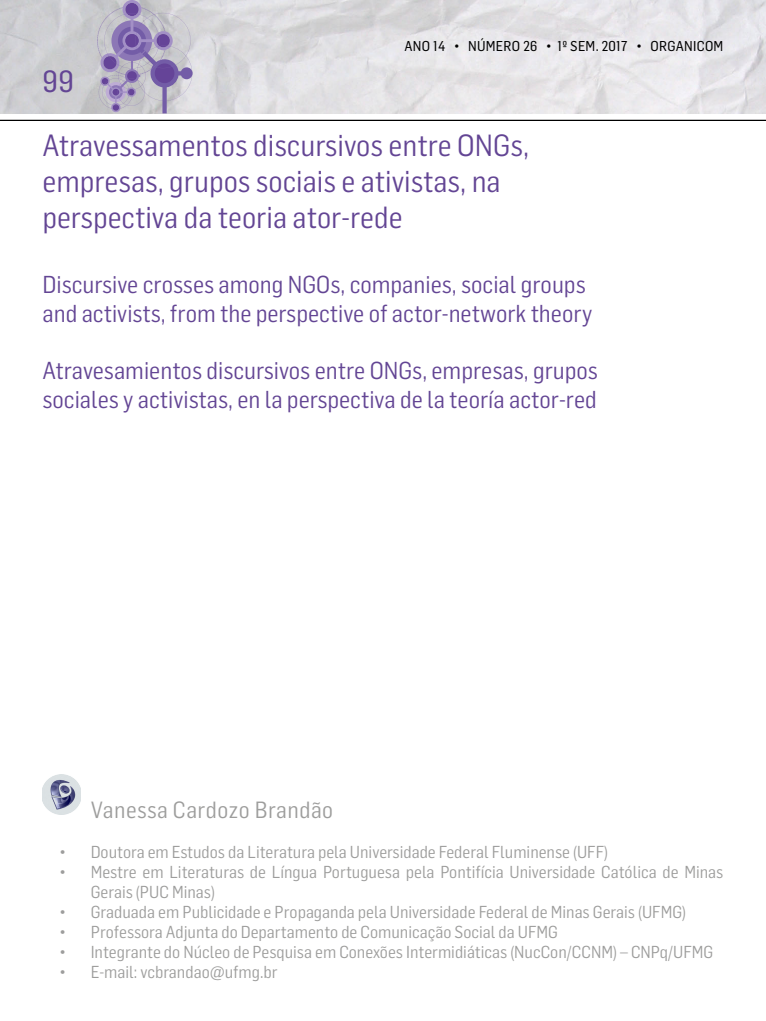
<style>
.page{position:relative;width:766px;height:1021px;background:#fff}
.page>*{position:absolute;margin:0;border:0;box-sizing:border-box;transform-origin:0 0}
.t1{font:30px/36px "Flama Semicondensed";color:#634594}
.t2{font:30px "Flama Semicondensed Basic";color:#634594}
.t3{font:24px/28.8px "Flama Semicondensed";color:#634594}
.t4{font:23px "Flama Semicondensed";letter-spacing:.02em;color:#9d9d9c}
.t5{font:17px/20px "Flama Semicondensed";color:#9d9d9c}
.t6{font:14px "Flama Semicondensed Basic";letter-spacing:.02em;color:#000}
</style>
<div class="page">
<img style="left:0;top:0;width:765px;height:113px">
<hr style="left:0;top:120px;width:765px;height:1px;background:#000">
<img style="left:42px;top:774px;width:39px;height:40px">
<svg style="left:97px;top:0;width:95px;height:113px;background:#afa6c1"></svg>
<h1 class="t2" style="left:43px;top:62px;width:33px">99</h1>
<p class="t6" style="left:401px;top:37px;width:148px">ANO 14 • NÚMERO 26 •</p>
<p class="t6" style="left:404px;top:37px;width:320px">ANO 14 • NÚMERO 26 • 1º SEM. 2017 • ORGANICOM</p>
<h1 class="t1" style="left:42px;top:126px;width:488px">Atravessamentos discursivos entre ONGs, empresas, grupos sociais e ativistas, na perspectiva da teoria ator-rede</h1>
<h2 class="t3" style="left:42px;top:269px;width:551px">Discursive crosses among NGOs, companies, social groups and activists, from the perspective of actor-network theory</h2>
<h2 class="t3" style="left:42px;top:355px;width:557px">Atravesamientos discursivos entre ONGs, empresas, grupos sociales y activistas, en la perspectiva de la teoría actor-red</h2>
<h3 class="t4" style="left:91px;top:795px;width:244px">Vanessa Cardozo Brandão</h3>
<p class="t5" style="left:59px;top:841px;width:550px">• Doutora em Estudos da Literatura pela Universidade Federal Fluminense (UFF)</p>
<p class="t5" style="left:91px;top:861px;width:634px;text-indent:-31px">• Mestre em Literaturas de Língua Portuguesa pela Pontifícia Universidade Católica de Minas<br>Gerais (PUC Minas)</p>
<p class="t5" style="left:59px;top:901px;width:628px">• Graduada em Publicidade e Propaganda pela Universidade Federal de Minas Gerais (UFMG)</p>
<p class="t5" style="left:59px;top:921px;width:500px">• Professora Adjunta do Departamento de Comunicação Social da UFMG</p>
<p class="t5" style="left:59px;top:941px;width:655px">• Integrante do Núcleo de Pesquisa em Conexões Intermidiáticas (NucCon/CCNM) – CNPq/UFMG</p>
<p class="t5" style="left:59px;top:961px;width:220px">• E-mail: vcbrandao@ufmg.br</p>
</div>
